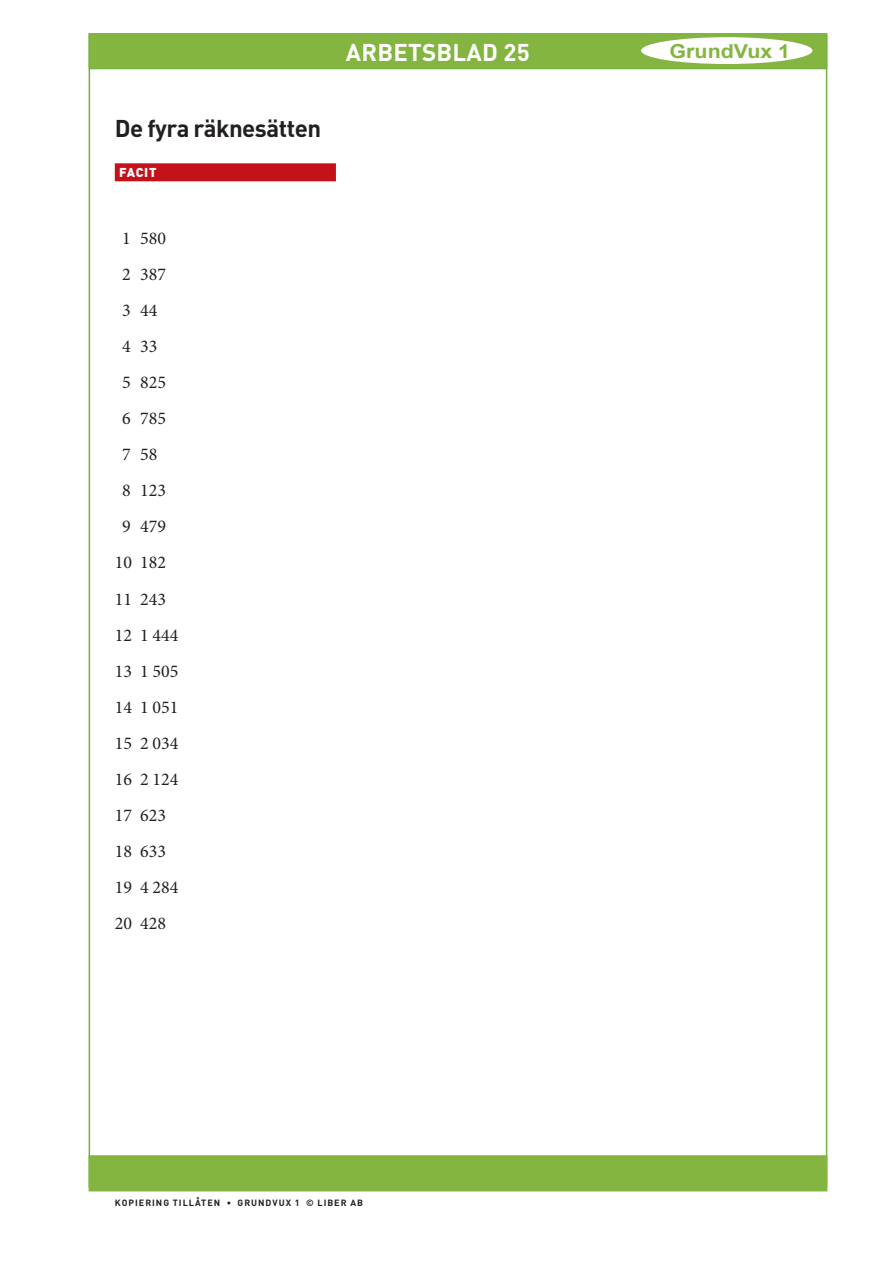
<style>
.page{position:relative;width:893px;height:1263px;background:#fff}
.page>*{position:absolute;margin:0;border:0;box-sizing:border-box;transform-origin:0 0}
.R_OH{font:700 24px "DIN Pro";letter-spacing:-.02em;color:#231f20}
.R_Kopiera2{font:700 24px "DIN Pro";letter-spacing:.01em;color:#fff}
.t1{font:700 19.2px "Arial";color:#84b540;scale:1.11 1}
.Uppgifter{font:18px "Minion Pro";color:#231f20}
.R_Facit_2{font:900 12.75px "DIN Pro";letter-spacing:.055em;color:#fff}
.t2{font:700 9px "DIN Pro";letter-spacing:.11em;color:#231f20}
</style>
<div class="page">
<div style="left:89px;top:34px;width:738px;height:35px;background:#84b540"></div>
<div style="left:89px;top:33px;width:738px;height:36px;border:2px solid #77b242"></div>
<div style="left:89px;top:1156px;width:738px;height:35px;background:#84b540"></div>
<div style="left:89px;top:1155px;width:738px;height:36px;border:2px solid #84b540"></div>
<div style="left:641px;top:37px;width:171px;height:27px;background:#fff;border-radius:50%"></div>
<div style="left:115px;top:163px;width:221px;height:18px;background:#c4121a"></div>
<p class="R_OH" style="left:115px;top:112px;width:208px">De fyra räknesätten</p>
<p class="R_Facit_2" style="left:119px;top:164px;width:39px">FACIT</p>
<p class="Uppgifter" style="left:122px;top:227px;width:46px">1 580</p>
<p class="Uppgifter" style="left:122px;top:263px;width:46px">2 387</p>
<p class="Uppgifter" style="left:122px;top:299px;width:37px">3 44</p>
<p class="Uppgifter" style="left:122px;top:335px;width:37px">4 33</p>
<p class="Uppgifter" style="left:122px;top:371px;width:46px">5 825</p>
<p class="Uppgifter" style="left:122px;top:407px;width:46px">6 785</p>
<p class="Uppgifter" style="left:122px;top:443px;width:37px">7 58</p>
<p class="Uppgifter" style="left:122px;top:479px;width:46px">8 123</p>
<p class="Uppgifter" style="left:122px;top:515px;width:46px">9 479</p>
<p class="Uppgifter" style="left:115px;top:551px;width:53px">10 182</p>
<p class="Uppgifter" style="left:115px;top:587px;width:53px">11 243</p>
<p class="Uppgifter" style="left:115px;top:623px;width:65px">12 1 444</p>
<p class="Uppgifter" style="left:115px;top:659px;width:65px">13 1 505</p>
<p class="Uppgifter" style="left:115px;top:695px;width:65px">14 1 051</p>
<p class="Uppgifter" style="left:115px;top:731px;width:65px">15 2 034</p>
<p class="Uppgifter" style="left:115px;top:767px;width:65px">16 2 124</p>
<p class="Uppgifter" style="left:115px;top:803px;width:53px">17 623</p>
<p class="Uppgifter" style="left:115px;top:839px;width:53px">18 633</p>
<p class="Uppgifter" style="left:115px;top:875px;width:65px">19 4 284</p>
<p class="Uppgifter" style="left:115px;top:911px;width:53px">20 428</p>
<p class="R_Kopiera2" style="left:346px;top:36px;width:185px">ARBETSBLAD 25</p>
<p class="t2" style="left:115px;top:1196px;width:250px">KOPIERING TILLÅTEN • GRUNDVUX 1 © LIBER AB</p>
<p class="t2" style="left:115px;top:1201px;width:83px">HEJ © LIBER AB</p>
<p class="t1" style="left:670px;top:37px;width:110px">GrundVux 1</p>
</div>
